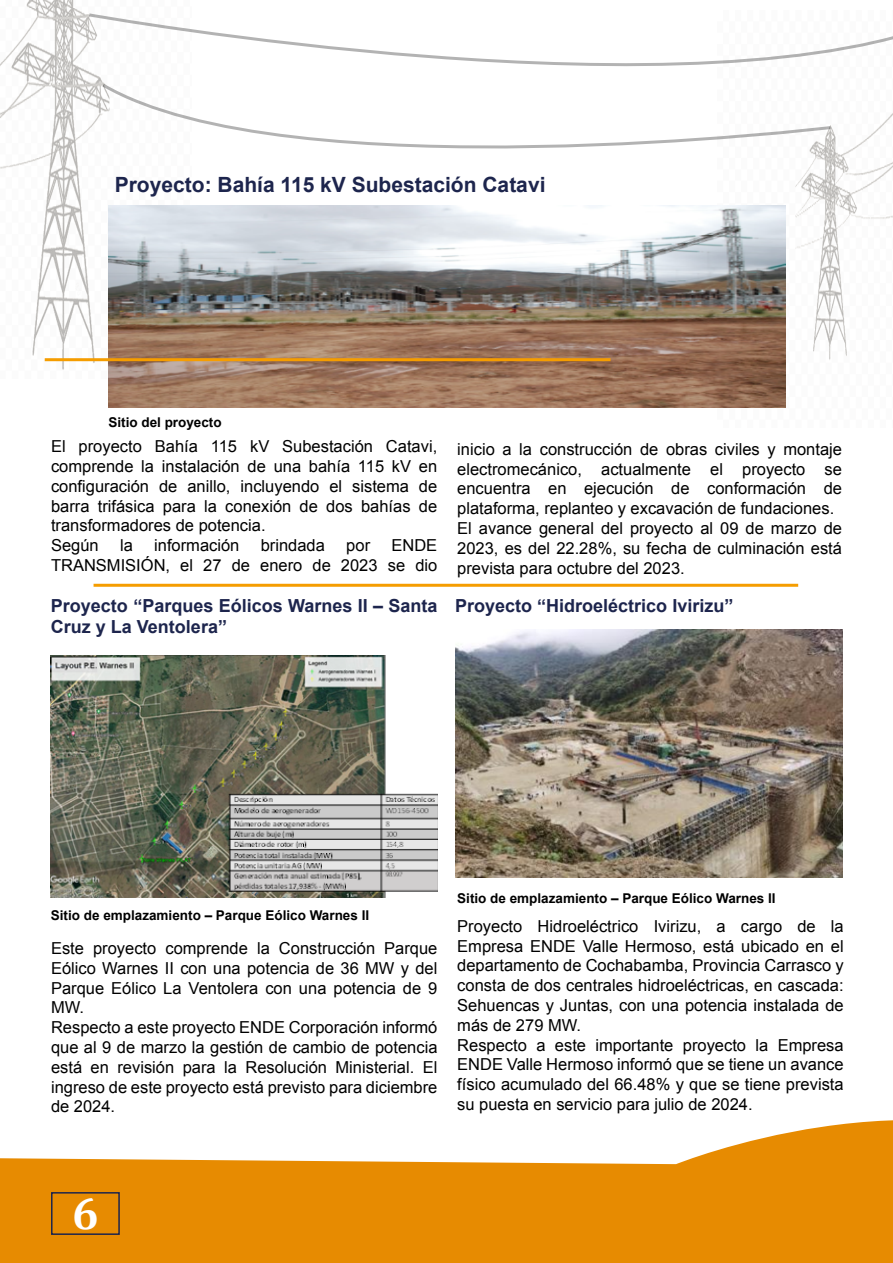
<style>
.page{position:relative;width:893px;height:1263px;background:#fff}
.page>*{position:absolute;margin:0;border:0;box-sizing:border-box;transform-origin:0 0}
.t1{font:700 45px "Cambria";color:#fff}
.t2{font:700 21px "Arial";color:#1d254d}
.t3{font:700 18px/21.6px "Arial";color:#1d254d}
.t4{font:16.5px/19.8px "Arial";color:#000}
.t5{font:700 13.5px "Arial";color:#000}
</style>
<div class="page">
<svg style="left:0;top:1120px;width:893px;height:143px;fill:#e78b01"></svg>
<div style="left:51px;top:1192px;width:69px;height:43px;border:2px solid #1d254d"></div>
<img style="left:718px;top:113px;width:175px;height:295px">
<img style="left:0;top:0;width:191px;height:370px">
<svg style="left:99px;top:81px;width:734px;height:69px"></svg>
<svg style="left:86px;top:12px;width:807px;height:56px"></svg>
<hr style="left:94px;top:584px;width:704px;height:3px;background:#f59d00">
<img style="left:108px;top:206px;width:677px;height:201px">
<img style="left:51px;top:655px;width:387px;height:242px">
<img style="left:455px;top:629px;width:387px;height:248px">
<hr style="left:45px;top:358px;width:565px;height:3px;background:#f59d00">
<p class="t2" style="left:115px;top:170px;width:432px">Proyecto: Bahía 115 kV Subestación Catavi</p>
<p class="t5" style="left:108px;top:413px;width:115px">Sitio del proyecto</p>
<p class="t4" style="left:51px;top:437px;width:388px">El proyecto Bahía 115 kV Subestación Catavi, comprende la instalación de una bahía 115 kV en configuración de anillo, incluyendo el sistema de barra trifásica para la conexión de dos bahías de transformadores de potencia.<br>Según</p>
<p class="t4" style="left:120px;top:536px;width:14px">la</p>
<p class="t4" style="left:154px;top:536px;width:87px">información</p>
<p class="t4" style="left:261px;top:536px;width:66px">brindada</p>
<p class="t4" style="left:346px;top:536px;width:25px">por</p>
<p class="t4" style="left:51px;top:536px;width:388px;text-align:right">ENDE<br>TRANSMISIÓN, el 27 de enero de 2023 se dio</p>
<p class="t4" style="left:457px;top:439px;width:386px">inicio a la construcción de obras civiles y montaje electromecánico, actualmente el proyecto se encuentra en ejecución de conformación de plataforma, replanteo y excavación de fundaciones.<br>El avance general del proyecto al 09 de marzo de 2023, es del 22.28%, su fecha de culminación está prevista para octubre del 2023.</p>
<p class="t3" style="left:51px;top:595px;width:388px">Proyecto “Parques Eólicos Warnes II – Santa<br>Cruz y La Ventolera”</p>
<p class="t3" style="left:455px;top:596px;width:280px">Proyecto “Hidroeléctrico Ivirizu”</p>
<p class="t5" style="left:51px;top:906px;width:320px">Sitio de emplazamiento – Parque Eólico Warnes II</p>
<p class="t4" style="left:51px;top:938px;width:388px">Este proyecto comprende la Construcción Parque Eólico Warnes II con una potencia de 36 MW y del Parque Eólico La Ventolera con una potencia de 9<br>MW.<br>Respecto a este proyecto ENDE Corporación informó que al 9 de marzo la gestión de cambio de potencia está en revisión para la Resolución Ministerial. El ingreso de este proyecto está previsto para diciembre de 2024.</p>
<p class="t5" style="left:457px;top:889px;width:320px">Sitio de emplazamiento – Parque Eólico Warnes II</p>
<p class="t4" style="left:457px;top:916px;width:388px">Proyecto Hidroeléctrico Ivirizu, a cargo de la Empresa ENDE Valle Hermoso, está ubicado en el departamento de Cochabamba, Provincia Carrasco y consta de dos centrales hidroeléctricas, en cascada:<br>Sehuencas y Juntas, con una potencia instalada de más de 279 MW.<br>Respecto a este importante proyecto la Empresa ENDE Valle Hermoso informó que se tiene un avance físico acumulado del 66.48% y que se tiene prevista su puesta en servicio para julio de 2024.</p>
<h1 class="t1" style="left:72px;top:1181px;width:28px">6</h1>
</div>
